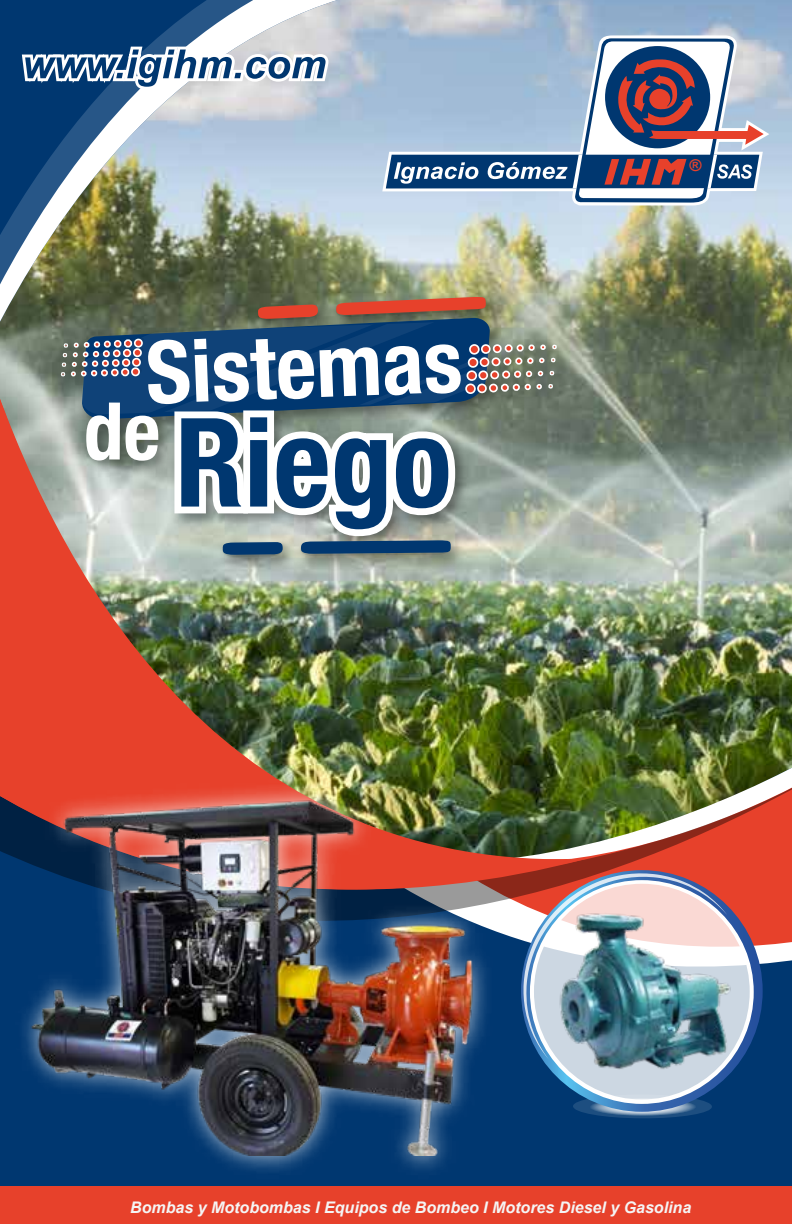
<style>
.page{position:relative;width:792px;height:1224px;background:#fff}
.page>*{position:absolute;margin:0;border:0;box-sizing:border-box;transform-origin:0 0}
.t1{font:700 condensed 123.6px "Helvetica Neue";color:#003770}
.t2{font:700 condensed 86.8px "Helvetica Neue";color:#fff}
.t3{font:italic 700 16.2px "Arial";color:#e7412b}
.t4{font:italic 700 16px "Arial";color:#f5f5f5}
</style>
<div class="page">
<img style="left:0;top:0;width:792px;height:760px">
<div style="left:0;top:921px;width:792px;height:265px;background:#003770"></div>
<img style="left:501px;top:760px;width:291px;height:219px">
<svg style="left:501px;top:921px;width:291px;height:36px"></svg>
<img style="left:0;top:0;width:377px;height:344px">
<svg style="left:0;top:780px;width:792px;height:141px"></svg>
<img style="left:0;top:371px;width:586px;height:541px">
<svg style="left:19px;top:43px;width:314px;height:52px"></svg>
<div style="left:0;top:1186px;width:792px;height:38px;background:#e7412b"></div>
<img style="left:379px;top:33px;width:396px;height:227px">
<svg style="left:386px;top:38px;width:378px;height:165px;background:#8f9db7"></svg>
<img style="left:3px;top:772px;width:498px;height:412px">
<img style="left:9px;top:800px;width:481px;height:355px">
<svg style="left:573px;top:1095px;width:139px;height:23px"></svg>
<svg style="left:521px;top:870px;width:242px;height:242px;background:#585072"></svg>
<svg style="left:529px;top:879px;width:226px;height:226px;background:#6f7b9c"></svg>
<svg style="left:524px;top:873px;width:203px;height:187px;background:#bba2ac"></svg>
<img style="left:551px;top:907px;width:192px;height:174px">
<img style="left:51px;top:287px;width:525px;height:289px">
<svg style="left:61px;top:297px;width:496px;height:260px"></svg>
<h2 class="t2" style="left:144px;top:320px;width:318px;rotate:-2deg">Sistemas</h2>
<h1 class="t1" style="left:84px;top:388px;width:370px"><sup>de</sup> Riego</h1>
<p class="t3" style="left:689px;top:154px;width:13px">®</p>
<p class="t4" style="left:130px;top:1197px;width:563px">Bombas y Motobombas I Equipos de Bombeo I Motores Diesel y Gasolina</p>
</div>
